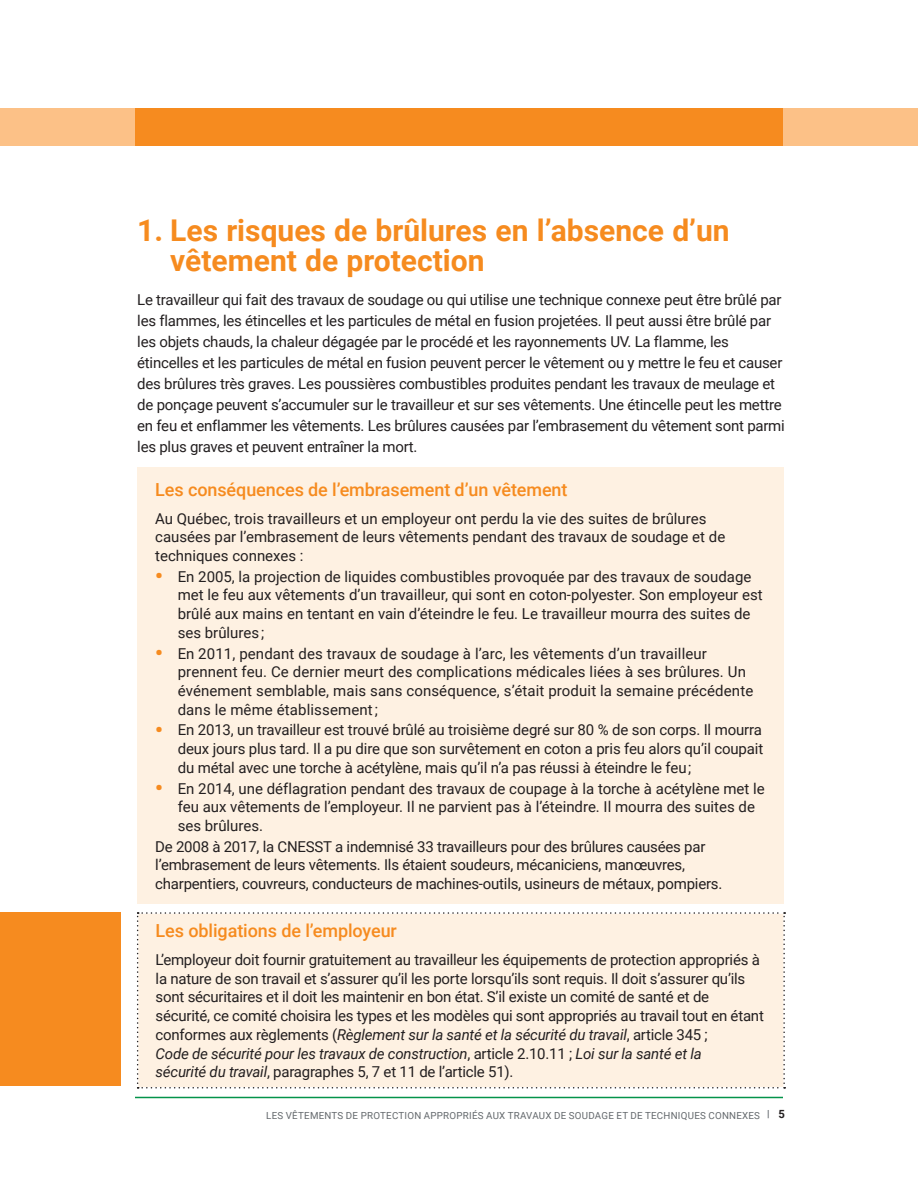
<style>
.page{position:relative;width:918px;height:1188px;background:#fff}
.page>*{position:absolute;margin:0;border:0;box-sizing:border-box;transform-origin:0 0}
.t1{font:700 30px/30px "Roboto";color:#f68b1f}
.t2{font:500 18px "Roboto";letter-spacing:-.005em;color:#f68b1f}
.t3{font:15px/18.8px "Roboto";letter-spacing:-.015em;color:#231f20}
.t4{font:15px/18.8px "Roboto";letter-spacing:.01em;color:#231f20}
.t5{font:9.75px "Roboto";letter-spacing:.025em;color:#64696d}
.s1{font-weight:900;font-size:21px;color:#f68b1f}
.s2{font-style:italic}
.s3{font-weight:700;font-size:11.25px;color:#231f20}
</style>
<div class="page">
<div style="left:0;top:108px;width:918px;height:38px;background:#fcc187"></div>
<div style="left:135px;top:108px;width:648px;height:38px;background:#f68b1f"></div>
<hr style="left:135px;top:1097px;width:648px;height:1px;background:#04934a">
<div style="left:137px;top:467px;width:647px;height:437px;background:#fef1e2"></div>
<div style="left:0;top:912px;width:120px;height:174px;background:#f68b1f"></div>
<div style="left:137px;top:912px;width:648px;height:177px;background:#fef1e2"></div>
<h1 class="t1" style="left:170px;top:214px;width:561px;text-indent:-33px">1. Les risques de brûlures en l’absence d’un vêtement de protection</h1>
<p class="t3" style="left:137px;top:289px;width:649px;line-height:21px">Le travailleur qui fait des travaux de soudage ou qui utilise une technique connexe peut être brûlé par les flammes, les étincelles et les particules de métal en fusion projetées. Il peut aussi être brûlé par les objets chauds, la chaleur dégagée par le procédé et les rayonnements UV. La flamme, les étincelles et les particules de métal en fusion peuvent percer le vêtement ou y mettre le feu et causer des brûlures très graves. Les poussières combustibles produites pendant les travaux de meulage et de ponçage peuvent s’accumuler sur le travailleur et sur ses vêtements. Une étincelle peut les mettre en feu et enflammer les vêtements. Les brûlures causées par l’embrasement du vêtement sont parmi les plus graves et peuvent entraîner la mort.</p>
<p class="t2" style="left:155px;top:477px;width:414px">Les conséquences de l’embrasement d’un vêtement</p>
<p class="t3" style="left:155px;top:508px;width:572px">Au Québec, trois travailleurs et un employeur ont perdu la vie des suites de brûlures causées par l’embrasement de leurs vêtements pendant des travaux de soudage et de techniques connexes :</p>
<p class="t3" style="left:178px;top:566px;width:586px;text-indent:-22px"><span class="s1">•</span> En 2005, la projection de liquides combustibles provoquée par des travaux de soudage met le feu aux vêtements d’un travailleur, qui sont en coton-polyester. Son employeur est brûlé aux mains en tentant en vain d’éteindre le feu. Le travailleur mourra des suites de ses brûlures ;</p>
<p class="t4" style="left:178px;top:643px;width:577px;text-indent:-22px"><span class="s1">•</span> En 2011, pendant des travaux de soudage à l’arc, les vêtements d’un travailleur prennent feu. Ce dernier meurt des complications médicales liées à ses brûlures. Un événement semblable, mais sans conséquence, s’était produit la semaine précédente dans le même établissement ;</p>
<p class="t3" style="left:178px;top:720px;width:587px;text-align:justify;text-indent:-22px"><span class="s1">•</span> En 2013, un travailleur est trouvé brûlé au troisième degré sur 80 % de son corps. Il mourra deux jours plus tard. Il a pu dire que son survêtement en coton a pris feu alors qu’il coupait du métal avec une torche à acétylène, mais qu’il n’a pas réussi à éteindre le feu ;</p>
<p class="t3" style="left:178px;top:778px;width:588px;text-indent:-22px"><span class="s1">•</span> En 2014, une déflagration pendant des travaux de coupage à la torche à acétylène met le feu aux vêtements de l’employeur. Il ne parvient pas à l’éteindre. Il mourra des suites de ses brûlures.</p>
<p class="t3" style="left:155px;top:836px;width:569px">De 2008 à 2017, la CNESST a indemnisé 33 travailleurs pour des brûlures causées par l’embrasement de leurs vêtements. Ils étaient soudeurs, mécaniciens, manœuvres, charpentiers, couvreurs, conducteurs de machines-outils, usineurs de métaux, pompiers.</p>
<p class="t2" style="left:156px;top:918px;width:243px">Les obligations de l’employeur</p>
<p class="t3" style="left:156px;top:950px;width:610px">L’employeur doit fournir gratuitement au travailleur les équipements de protection appropriés à la nature de son travail et s’assurer qu’il les porte lorsqu’ils sont requis. Il doit s’assurer qu’ils sont sécuritaires et il doit les maintenir en bon état. S’il existe un comité de santé et de sécurité, ce comité choisira les types et les modèles qui sont appropriés au travail tout en étant conformes aux règlements (<span class="s2">Règlement sur la santé et la sécurité du travail</span>, article 345 ;<br><span class="s2">Code de sécurité pour les travaux de construction</span>, article 2.10.11 ; <span class="s2">Loi sur la santé et la<br>sécurité du travail</span>, paragraphes 5, 7 et 11 de l’article 51).</p>
<p class="t5" style="left:266px;top:1109px;width:520px">LES VÊTEMENTS DE PROTECTION APPROPRIÉS AUX TRAVAUX DE SOUDAGE ET DE TECHNIQUES CONNEXES <sup>|</sup> <span class="s3">5</span></p>
</div>
